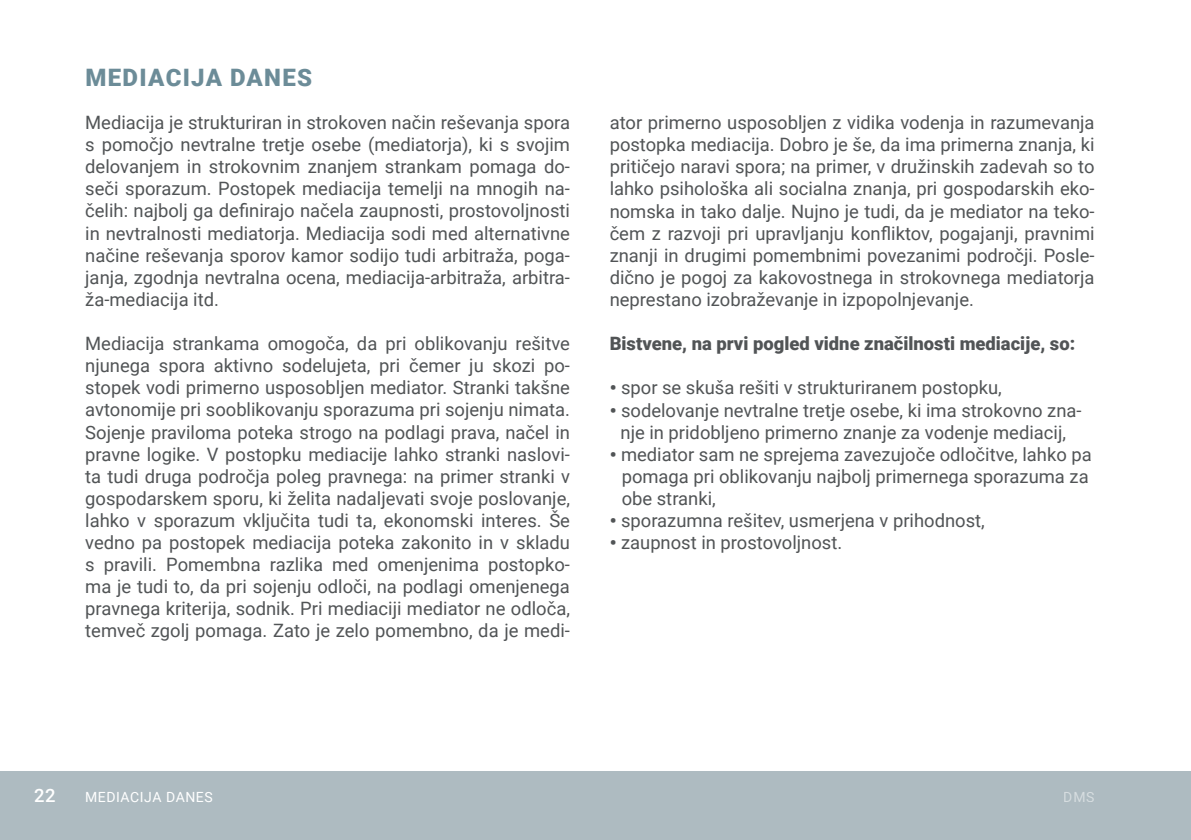
<style>
.page{position:relative;width:1191px;height:840px;background:#fff}
.page>*{position:absolute;margin:0;border:0;box-sizing:border-box;transform-origin:0 0}
.t1{font:900 24px "Roboto";letter-spacing:.055em;color:#6c8c98}
.t2{font:18.4px/22px "Roboto";color:#515456;text-align:justify}
.t3{font:900 18.4px "Roboto";color:#515456}
.t4{font:500 18.4px "Roboto";color:#fff}
.t5{font:14px "Roboto";letter-spacing:.04em;color:#fff}
.s1{font-weight:900}
</style>
<div class="page">
<div style="left:0;top:771px;width:1191px;height:68px;background:#aebbc1"></div>
<h1 class="t1" style="left:85px;top:61px;width:228px">MEDIACIJA DANES</h1>
<p class="t2" style="left:85px;top:111px;width:486px">Mediacija je strukturiran in strokoven način reševanja spora s pomočjo nevtralne tretje osebe (mediatorja), ki s svojim delovanjem in strokovnim znanjem strankam pomaga do&shy;seči sporazum. Postopek mediacija temelji na mnogih na&shy;čelih: najbolj ga definirajo načela zaupnosti, prostovoljnosti in nevtralnosti mediatorja. Mediacija sodi med alternativne načine reševanja sporov kamor sodijo tudi arbitraža, poga&shy;janja, zgodnja nevtralna ocena, mediacija-arbitraža, arbitra&shy;ža-mediacija itd.</p>
<p class="t2" style="left:85px;top:331px;width:486px">Mediacija strankama omogoča, da pri oblikovanju rešitve njunega spora aktivno sodelujeta, pri čemer ju skozi po&shy;stopek vodi primerno usposobljen mediator. Stranki takšne avtonomije pri sooblikovanju sporazuma pri sojenju nimata.<br>Sojenje praviloma poteka strogo na podlagi prava, načel in pravne logike. V postopku mediacije lahko stranki naslovi&shy;ta tudi druga področja poleg pravnega: na primer stranki v gospodarskem sporu, ki želita nadaljevati svoje poslovanje, lahko v sporazum vključita tudi ta, ekonomski interes. Še vedno pa postopek mediacija poteka zakonito in v skladu s pravili. Pomembna razlika med omenjenima postopko&shy;ma je tudi to, da pri sojenju odloči, na podlagi omenjenega pravnega kriterija, sodnik. Pri mediaciji mediator ne odloča, temveč zgolj pomaga. Zato je zelo pomembno, da je medi-</p>
<p class="t2" style="left:609px;top:111px;width:486px">ator primerno usposobljen z vidika vodenja in razumevanja postopka mediacija. Dobro je še, da ima primerna znanja, ki pritičejo naravi spora; na primer, v družinskih zadevah so to lahko psihološka ali socialna znanja, pri gospodarskih eko&shy;nomska in tako dalje. Nujno je tudi, da je mediator na teko&shy;čem z razvoji pri upravljanju konfliktov, pogajanji, pravnimi znanji in drugimi pomembnimi povezanimi področji. Posle&shy;dično je pogoj za kakovostnega in strokovnega mediatorja neprestano izobraževanje in izpopolnjevanje.</p>
<p class="t3" style="left:609px;top:330px;width:467px">Bistvene, na prvi pogled vidne značilnosti mediacije, so:</p>
<p class="t2" style="left:609px;top:376px;width:394px"><span class="s1">•</span> spor se skuša rešiti v strukturiranem postopku,</p>
<p class="t2" style="left:609px;top:398px;width:473px;text-align:center"><span class="s1">•</span> sodelovanje nevtralne tretje osebe, ki ima strokovno zna&shy;nje in pridobljeno primerno znanje za vodenje mediacij,</p>
<p class="t2" style="left:621px;top:442px;width:471px;text-align:left;text-indent:-12px"><span class="s1">•</span> mediator sam ne sprejema zavezujoče odločitve, lahko pa pomaga pri oblikovanju najbolj primernega sporazuma za obe stranki,</p>
<p class="t2" style="left:609px;top:508px;width:377px"><span class="s1">•</span> sporazumna rešitev, usmerjena v prihodnost,</p>
<p class="t2" style="left:609px;top:530px;width:234px"><span class="s1">•</span> zaupnost in prostovoljnost.</p>
<p class="t4" style="left:34px;top:781px;width:23px">22</p>
<p class="t5" style="left:85px;top:786px;width:129px">MEDIACIJA DANES</p>
<p class="t5" style="left:1063px;top:786px;width:32px">DMS</p>
</div>
